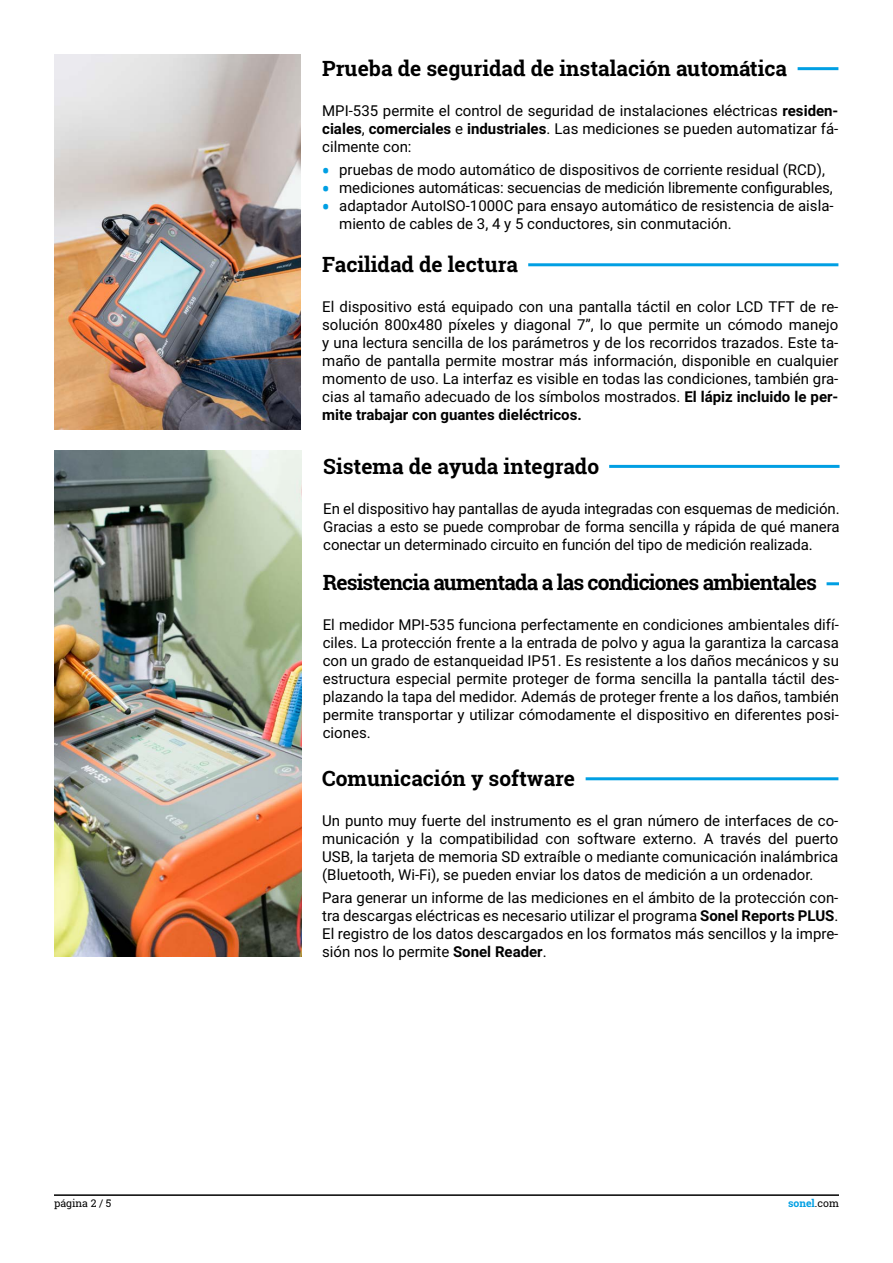
<style>
.page{position:relative;width:893px;height:1263px;background:#fff}
.page>*{position:absolute;margin:0;border:0;box-sizing:border-box;transform-origin:0 0}
.t1{font:700 21px "Roboto Slab";color:#000}
.t2{font:700 21px "Roboto Slab";letter-spacing:-.04em;color:#000}
.t3{font:15px/18px "Roboto";color:#000;text-align:justify}
.t4{font:10.5px "Roboto Slab";color:#000}
.t5{font:700 10.5px "Roboto Slab";color:#009fe3}
.s1{font-weight:700}
.s2{font-family:"Roboto Slab";font-weight:700;font-size:21px;color:#009fe3}
.s3{font-weight:400;color:#000}
</style>
<div class="page">
<hr style="left:54px;top:1194px;width:785px;height:2px;background:#000">
<img style="left:54px;top:451px;width:247px;height:506px">
<img style="left:54px;top:54px;width:247px;height:375px">
<hr style="left:798px;top:67px;width:40px;height:3px;background:#009fe3">
<hr style="left:528px;top:263px;width:310px;height:3px;background:#009fe3">
<hr style="left:609px;top:465px;width:230px;height:3px;background:#009fe3">
<hr style="left:586px;top:777px;width:252px;height:3px;background:#009fe3">
<svg style="left:826px;top:582px;width:13px;height:3px"></svg>
<h1 class="t1" style="left:322px;top:54px;width:466px">Prueba de seguridad de instalación automática</h1>
<p class="t3" style="left:322px;top:101px;width:518px">MPI-535 permite el control de seguridad de instalaciones eléctricas <span class="s1">residen&shy;ciales</span>, <span class="s1">comerciales</span> e <span class="s1">industriales</span>. Las mediciones se pueden automatizar fá&shy;cilmente con:</p>
<p class="t3" style="left:322px;top:160px;width:504px"><span class="s2">•</span> pruebas de modo automático de dispositivos de corriente residual (RCD),</p>
<p class="t3" style="left:322px;top:178px;width:512px"><span class="s2">•</span> mediciones automáticas: secuencias de medición libremente configurables,</p>
<p class="t3" style="left:339px;top:196px;width:496px;text-indent:-17px"><span class="s2">•</span> adaptador AutoISO-1000C para ensayo automático de resistencia de aisla&shy;miento de cables de 3, 4 y 5 conductores, sin conmutación.</p>
<h1 class="t1" style="left:322px;top:250px;width:197px">Facilidad de lectura</h1>
<p class="t3" style="left:322px;top:297px;width:518px">El dispositivo está equipado con una pantalla táctil en color LCD TFT de re&shy;solución 800x480 píxeles y diagonal 7”, lo que permite un cómodo manejo y una lectura sencilla de los parámetros y de los recorridos trazados. Este ta&shy;maño de pantalla permite mostrar más información, disponible en cualquier momento de uso. La interfaz es visible en todas las condiciones, también gra&shy;cias al tamaño adecuado de los símbolos mostrados. <span class="s1">El lápiz incluido le per&shy;mite trabajar con guantes dieléctricos.</span></p>
<h1 class="t1" style="left:323px;top:452px;width:277px">Sistema de ayuda integrado</h1>
<p class="t3" style="left:323px;top:499px;width:518px">En el dispositivo hay pantallas de ayuda integradas con esquemas de medición.<br>Gracias a esto se puede comprobar de forma sencilla y rápida de qué manera conectar un determinado circuito en función del tipo de medición realizada.</p>
<h1 class="t2" style="left:323px;top:568px;width:496px">Resistencia aumentada a las condiciones ambientales</h1>
<p class="t3" style="left:323px;top:615px;width:518px">El medidor MPI-535 funciona perfectamente en condiciones ambientales difí&shy;ciles. La protección frente a la entrada de polvo y agua la garantiza la carcasa con un grado de estanqueidad IP51. Es resistente a los daños mecánicos y su estructura especial permite proteger de forma sencilla la pantalla táctil des&shy;plazando la tapa del medidor. Además de proteger frente a los daños, también permite transportar y utilizar cómodamente el dispositivo en diferentes posi&shy;ciones.</p>
<h1 class="t1" style="left:322px;top:764px;width:254px">Comunicación y software</h1>
<p class="t3" style="left:322px;top:811px;width:518px">Un punto muy fuerte del instrumento es el gran número de interfaces de co&shy;municación y la compatibilidad con software externo. A través del puerto USB, la tarjeta de memoria SD extraíble o mediante comunicación inalámbrica (Bluetooth, Wi-Fi), se pueden enviar los datos de medición a un ordenador.</p>
<p class="t3" style="left:322px;top:888px;width:518px">Para generar un informe de las mediciones en el ámbito de la protección con&shy;tra descargas eléctricas es necesario utilizar el programa <span class="s1">Sonel Reports PLUS</span>.<br>El registro de los datos descargados en los formatos más sencillos y la impre&shy;sión nos lo permite <span class="s1">Sonel Reader</span>.</p>
<p class="t4" style="left:54px;top:1196px;width:59px">página 2 / 5</p>
<p class="t5" style="left:788px;top:1196px;width:52px">sonel<span class="s3">.com</span></p>
</div>
